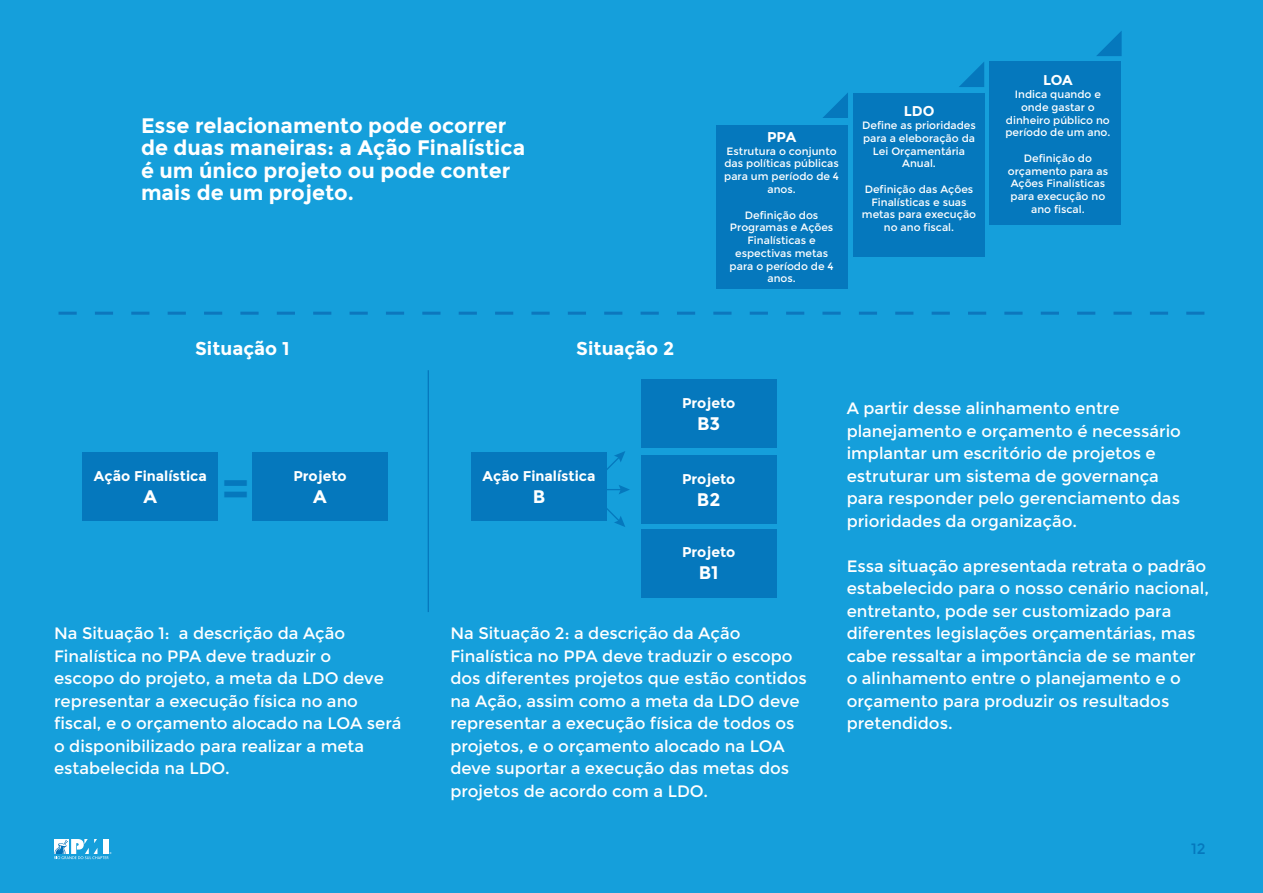
<style>
.page{position:relative;width:1263px;height:893px;background:#159fdb}
.page>*{position:absolute;margin:0;border:0;box-sizing:border-box;transform-origin:0 0}
.t1{font:700 46.05px "Montserrat";color:#0578bd}
.t2{font:700 21px/22.5px "Montserrat";color:#fff}
.t3{font:700 18.45px "Montserrat";color:#fff}
.t4{font:700 18.3px "Montserrat";color:#fff}
.t5{font:16.5px/22.5px "Montserrat";color:#fff}
.t6{font:15px "Montserrat";color:#0578bd}
.t7{font:700 14.25px "Montserrat";letter-spacing:-.01em;color:#fff}
.t8{font:700 14.1px "Montserrat";color:#fff}
.t9{font:10.65px/12.8px "Montserrat";color:#fff;text-align:center}
</style>
<div class="page">
<svg style="left:54px;top:839px;width:57px;height:20px"></svg>
<div style="left:83px;top:452px;width:135px;height:69px;background:#0578bd"></div>
<div style="left:252px;top:452px;width:136px;height:69px;background:#0578bd"></div>
<div style="left:471px;top:452px;width:136px;height:69px;background:#0578bd"></div>
<div style="left:641px;top:529px;width:135px;height:68px;background:#0578bd"></div>
<div style="left:641px;top:455px;width:135px;height:69px;background:#0578bd"></div>
<div style="left:641px;top:379px;width:135px;height:69px;background:#0578bd"></div>
<svg style="left:607px;top:485px;width:23px;height:9px"></svg>
<svg style="left:607px;top:451px;width:18px;height:19px"></svg>
<svg style="left:607px;top:508px;width:18px;height:19px"></svg>
<hr style="left:428px;top:370px;width:1px;height:242px;background:#0578bd">
<div style="left:853px;top:94px;width:131px;height:163px;background:#0578bd"></div>
<div style="left:989px;top:61px;width:132px;height:163px;background:#0578bd"></div>
<div style="left:716px;top:126px;width:132px;height:163px;background:#0578bd"></div>
<svg style="left:823px;top:93px;width:25px;height:25px"></svg>
<svg style="left:959px;top:62px;width:25px;height:25px"></svg>
<svg style="left:1096px;top:31px;width:26px;height:25px"></svg>
<svg style="left:59px;top:312px;width:1145px;height:3px"></svg>
<p class="t2" style="left:141px;top:114px;width:386px">Esse relacionamento pode ocorrer de duas maneiras: a Ação Finalística é um único projeto ou pode conter mais de um projeto.</p>
<p class="t7" style="left:767px;top:128px;width:31px">PPA</p>
<p class="t9" style="left:724px;top:145px;width:116px">Estrutura o conjunto das políticas públicas para um período de 4 anos.</p>
<p class="t9" style="left:730px;top:208px;width:106px">Definição dos<br>Programas e Ações<br>Finalísticas e espectivas metas para o período de 4 anos.</p>
<p class="t7" style="left:904px;top:103px;width:32px">LDO</p>
<p class="t9" style="left:862px;top:119px;width:115px">Define as prioridades para a eleboração da<br>Lei Orçamentária<br>Anual.</p>
<p class="t9" style="left:862px;top:183px;width:116px">Definição das Ações<br>Finalísticas e suas metas para execução no ano fiscal.</p>
<p class="t7" style="left:1043px;top:72px;width:31px">LOA</p>
<p class="t9" style="left:1005px;top:88px;width:107px">Indica quando e onde gastar o dinheiro público no período de um ano.</p>
<p class="t9" style="left:1008px;top:152px;width:102px">Definição do orçamento para as<br>Ações Finalísticas para execução no ano fiscal.</p>
<p class="t3" style="left:195px;top:337px;width:96px">Situação 1</p>
<p class="t3" style="left:576px;top:337px;width:100px">Situação 2</p>
<p class="t8" style="left:682px;top:394px;width:55px">Projeto</p>
<p class="t4" style="left:697px;top:412px;width:25px">B3</p>
<p class="t8" style="left:94px;top:467px;width:114px">Ação Finalística</p>
<p class="t4" style="left:144px;top:485px;width:15px">A</p>
<p class="t8" style="left:293px;top:467px;width:55px">Projeto</p>
<h1 class="t1" style="left:222px;top:461px;width:29px">=</h1>
<p class="t4" style="left:313px;top:485px;width:15px">A</p>
<p class="t8" style="left:483px;top:467px;width:114px">Ação Finalística</p>
<p class="t4" style="left:533px;top:485px;width:14px">B</p>
<p class="t8" style="left:682px;top:470px;width:55px">Projeto</p>
<p class="t4" style="left:697px;top:488px;width:25px">B2</p>
<p class="t8" style="left:682px;top:544px;width:55px">Projeto</p>
<p class="t4" style="left:699px;top:562px;width:21px">B1</p>
<p class="t5" style="left:54px;top:622px;width:349px">Na Situação 1: a descrição da Ação Finalística no PPA deve traduzir o<br>escopo do projeto, a meta da LDO deve representar a execução física no ano fiscal, e o orçamento alocado na LOA será o disponibilizado para realizar a meta estabelecida na LDO.</p>
<p class="t5" style="left:450px;top:622px;width:358px">Na Situação 2: a descrição da Ação Finalística no PPA deve traduzir o escopo dos diferentes projetos que estão contidos na Ação, assim como a meta da LDO deve representar a execução física de todos os projetos, e o orçamento alocado na LOA deve suportar a execução das metas dos projetos de acordo com a LDO.</p>
<p class="t5" style="left:847px;top:397px;width:336px">A partir desse alinhamento entre planejamento e orçamento é necessário implantar um escritório de projetos e estruturar um sistema de governança para responder pelo gerenciamento das prioridades da organização.</p>
<p class="t5" style="left:847px;top:555px;width:364px">Essa situação apresentada retrata o padrão estabelecido para o nosso cenário nacional, entretanto, pode ser customizado para diferentes legislações orçamentárias, mas cabe ressaltar a importância de se manter o alinhamento entre o planejamento e o orçamento para produzir os resultados pretendidos.</p>
<p class="t6" style="left:1191px;top:839px;width:16px">12</p>
</div>
